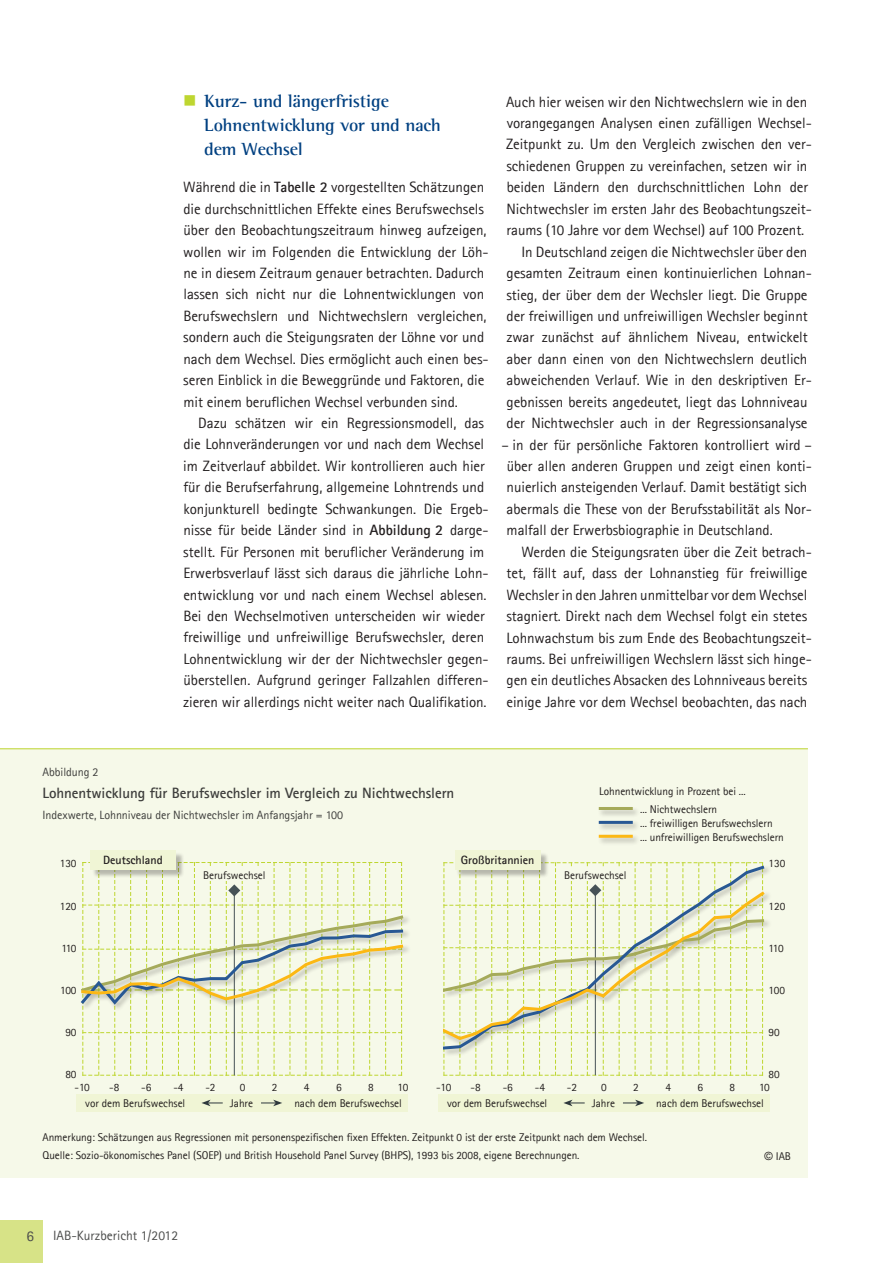
<style>
.page{position:relative;width:893px;height:1263px;background:#fff}
.page>*{position:absolute;margin:0;border:0;box-sizing:border-box;transform-origin:0 0}
.t1{font:700 18px/24px "Agfa Rotis Semi Serif";letter-spacing:-.005em;color:#014081}
.t2{font:15px/21.5px "Agfa Rotis Sans Serif";letter-spacing:-.005em;color:#231f20}
.t3{font:700 15px "Agfa Rotis Sans Serif";letter-spacing:-.005em;color:#3e3e3c}
.t4{font:15px "Agfa Rotis Sans Serif";color:#4b4c4b}
.t5{font:13.5px "Agfa Rotis Sans Serif";color:#4b4c4b}
.t6{font:12px "Agfa Rotis Sans Serif";letter-spacing:-.005em;color:#3e3e3c}
.t7{font:700 12px "Agfa Rotis Sans Serif";color:#231f20}
.t8{font:11.25px/17.7px "Agfa Rotis Sans Serif";letter-spacing:-.005em;color:#221e1d}
.s1{font-weight:700}
.s2{font-family:"Arial"}
</style>
<div class="page">
<div style="left:0;top:749px;width:808px;height:429px;background:#f6f9e9"></div>
<hr style="left:0;top:748px;width:808px;height:1px;background:#bed630">
<div style="left:597px;top:806px;width:44px;height:12px;background:#231f20;opacity:.3"></div>
<hr style="left:599px;top:807px;width:34px;height:3px;background:#a5aa5a">
<div style="left:597px;top:819px;width:44px;height:13px;background:#231f20;opacity:.3"></div>
<hr style="left:599px;top:821px;width:34px;height:3px;background:#285894">
<div style="left:597px;top:833px;width:44px;height:13px;background:#231f20;opacity:.3"></div>
<hr style="left:599px;top:835px;width:34px;height:3px;background:#fcb814">
<div style="left:457px;top:852px;width:92px;height:26px;background:#231f20;opacity:.3"></div>
<div style="left:455px;top:850px;width:85px;height:20px;background:#f0f5d5"></div>
<div style="left:438px;top:1094px;width:332px;height:17px;background:#f0f5d5"></div>
<svg style="left:623px;top:1100px;width:21px;height:6px"></svg>
<svg style="left:563px;top:1100px;width:22px;height:6px"></svg>
<div style="left:442px;top:865px;width:330px;height:192px;background:#231f20;opacity:.3"></div>
<svg style="left:444px;top:862px;width:322px;height:214px"></svg>
<svg style="left:444px;top:864px;width:322px;height:187px"></svg>
<svg style="left:444px;top:889px;width:323px;height:153px"></svg>
<div style="left:92px;top:852px;width:92px;height:26px;background:#231f20;opacity:.3"></div>
<div style="left:90px;top:850px;width:85px;height:20px;background:#f0f5d5"></div>
<div style="left:76px;top:1094px;width:332px;height:17px;background:#f0f5d5"></div>
<svg style="left:261px;top:1100px;width:21px;height:6px"></svg>
<svg style="left:201px;top:1100px;width:22px;height:6px"></svg>
<svg style="left:80px;top:862px;width:325px;height:214px"></svg>
<div style="left:0;top:1220px;width:43px;height:43px;background:#d7e387"></div>
<p class="t1" style="left:204px;top:89px;width:238px">Kurz- und längerfristige<br>Lohnentwicklung vor und nach dem Wechsel</p>
<p class="t2" style="left:183px;top:176px;width:307px">Während die in <span class="s1">Tabelle 2</span> vorgestellten Schätzungen die durchschnittlichen Effekte eines Berufswechsels über den Beobachtungszeitraum hinweg aufzeigen, wollen wir im Folgenden die Entwicklung der Löh&shy;ne in diesem Zeitraum genauer betrachten. Dadurch lassen sich nicht nur die Lohnentwicklungen von Berufswechslern und Nichtwechslern vergleichen, sondern auch die Steigungsraten der Löhne vor und nach dem Wechsel. Dies ermöglicht auch einen bes&shy;seren Einblick in die Beweggründe und Faktoren, die mit einem beruflichen Wechsel verbunden sind.</p>
<p class="t2" style="left:183px;top:412px;width:307px;text-indent:15px">Dazu schätzen wir ein Regressionsmodell, das die Lohnveränderungen vor und nach dem Wechsel im Zeitverlauf abbildet. Wir kontrollieren auch hier für die Berufserfahrung, allgemeine Lohntrends und konjunkturell bedingte Schwankungen. Die Ergeb&shy;nisse für beide Länder sind in <span class="s1">Abbildung 2</span> darge&shy;stellt. Für Personen mit beruflicher Veränderung im Erwerbsverlauf lässt sich daraus die jährliche Lohn&shy;entwicklung vor und nach einem Wechsel ablesen.<br>Bei den Wechselmotiven unterscheiden wir wieder freiwillige und unfreiwillige Berufswechsler, deren Lohnentwicklung wir der der Nichtwechsler gegen&shy;überstellen. Aufgrund geringer Fallzahlen differen&shy;zieren wir allerdings nicht weiter nach Qualifikation.</p>
<p class="t2" style="left:506px;top:91px;width:303px">Auch hier weisen wir den Nichtwechslern wie in den</p>
<p class="t2" style="left:507px;top:112px;width:307px">vorangegangen Analysen einen zufälligen Wechsel-</p>
<p class="t2" style="left:506px;top:134px;width:307px">Zeitpunkt zu. Um den Vergleich zwischen den ver-</p>
<p class="t2" style="left:506px;top:155px;width:302px">schiedenen Gruppen zu vereinfachen, setzen wir in</p>
<p class="t2" style="left:507px;top:176px;width:303px">beiden Ländern den durchschnittlichen Lohn der</p>
<p class="t2" style="left:507px;top:198px;width:307px">Nichtwechsler im ersten Jahr des Beobachtungszeit-</p>
<p class="t2" style="left:507px;top:219px;width:299px">raums (10 Jahre vor dem Wechsel) auf 100 Prozent.</p>
<p class="t2" style="left:521px;top:241px;width:288px">In Deutschland zeigen die Nichtwechsler über den</p>
<p class="t2" style="left:507px;top:262px;width:307px">gesamten Zeitraum einen kontinuierlichen Lohnan-</p>
<p class="t2" style="left:506px;top:284px;width:303px">stieg, der über dem der Wechsler liegt. Die Gruppe</p>
<p class="t2" style="left:507px;top:305px;width:303px">der freiwilligen und unfreiwilligen Wechsler beginnt</p>
<p class="t2" style="left:506px;top:326px;width:303px">zwar zunächst auf ähnlichem Niveau, entwickelt</p>
<p class="t2" style="left:507px;top:348px;width:302px">aber dann einen von den Nichtwechslern deutlich</p>
<p class="t2" style="left:507px;top:369px;width:307px">abweichenden Verlauf. Wie in den deskriptiven Er-</p>
<p class="t2" style="left:507px;top:391px;width:302px">gebnissen bereits angedeutet, liegt das Lohnniveau</p>
<p class="t2" style="left:507px;top:412px;width:302px">der Nichtwechsler auch in der Regressionsanalyse</p>
<p class="t2" style="left:507px;top:434px;width:307px;text-indent:-5px">– in der für persönliche Faktoren kontrolliert wird – über allen anderen Gruppen und zeigt einen konti&shy;nuierlich ansteigenden Verlauf. Damit bestätigt sich abermals die These von der Berufsstabilität als Nor&shy;malfall der Erwerbsbiographie in Deutschland.</p>
<p class="t2" style="left:506px;top:541px;width:307px;text-indent:15px">Werden die Steigungsraten über die Zeit betrach&shy;tet, fällt auf, dass der Lohnanstieg für freiwillige Wechsler in den Jahren unmittelbar vor dem Wechsel stagniert. Direkt nach dem Wechsel folgt ein stetes Lohnwachstum bis zum Ende des Beobachtungszeit&shy;raums. Bei unfreiwilligen Wechslern lässt sich hinge&shy;gen ein deutliches Absacken des Lohnniveaus bereits einige Jahre vor dem Wechsel beobachten, das nach</p>
<p class="t6" style="left:43px;top:764px;width:58px">Abbildung 2</p>
<p class="t3" style="left:43px;top:783px;width:413px">Lohnentwicklung für Berufswechsler im Vergleich zu Nichtwechslern</p>
<p class="t6" style="left:43px;top:807px;width:302px">Indexwerte, Lohnniveau der Nichtwechsler im Anfangsjahr = 100</p>
<p class="t8" style="left:60px;top:854px;width:18px">130</p>
<p class="t8" style="left:60px;top:897px;width:18px">120</p>
<p class="t8" style="left:61px;top:939px;width:17px">110</p>
<p class="t8" style="left:60px;top:981px;width:18px">100</p>
<p class="t8" style="left:65px;top:1024px;width:13px">90</p>
<p class="t8" style="left:65px;top:1066px;width:13px">80</p>
<p class="t7" style="left:103px;top:852px;width:61px">Deutschland</p>
<p class="t8" style="left:203px;top:866px;width:64px">Berufswechsel</p>
<p class="t7" style="left:461px;top:852px;width:75px">Großbritannien</p>
<p class="t8" style="left:640px;top:783px;width:107px;text-indent:-41px">Lohnentwicklung in Prozent bei ... ... Nichtwechslern</p>
<p class="t8" style="left:640px;top:816px;width:145px;line-height:14px">... freiwilligen Berufswechslern<br>... unfreiwilligen Berufswechslern</p>
<p class="t8" style="left:769px;top:854px;width:18px">130</p>
<p class="t8" style="left:769px;top:897px;width:18px">120</p>
<p class="t8" style="left:769px;top:939px;width:17px">110</p>
<p class="t8" style="left:769px;top:981px;width:18px">100</p>
<p class="t8" style="left:769px;top:1023px;width:13px">90</p>
<p class="t8" style="left:769px;top:1066px;width:13px">80</p>
<p class="t8" style="left:564px;top:866px;width:64px">Berufswechsel</p>
<p class="t8" style="left:75px;top:1078px;width:17px">-10</p>
<p class="t8" style="left:109px;top:1078px;width:12px">-8</p>
<p class="t8" style="left:141px;top:1078px;width:12px">-6</p>
<p class="t8" style="left:173px;top:1078px;width:12px">-4</p>
<p class="t8" style="left:205px;top:1078px;width:12px">-2</p>
<p class="t8" style="left:240px;top:1078px;width:7px">0</p>
<p class="t8" style="left:272px;top:1078px;width:7px">2</p>
<p class="t8" style="left:304px;top:1078px;width:7px">4</p>
<p class="t8" style="left:336px;top:1078px;width:7px">6</p>
<p class="t8" style="left:368px;top:1078px;width:7px">8</p>
<p class="t8" style="left:398px;top:1078px;width:12px">10</p>
<p class="t8" style="left:85px;top:1094px;width:102px">vor dem Berufswechsel</p>
<p class="t8" style="left:230px;top:1094px;width:25px">Jahre</p>
<p class="t8" style="left:294px;top:1094px;width:109px">nach dem Berufswechsel</p>
<p class="t8" style="left:436px;top:1078px;width:17px">-10</p>
<p class="t8" style="left:471px;top:1078px;width:12px">-8</p>
<p class="t8" style="left:503px;top:1078px;width:12px">-6</p>
<p class="t8" style="left:535px;top:1078px;width:12px">-4</p>
<p class="t8" style="left:567px;top:1078px;width:12px">-2</p>
<p class="t8" style="left:601px;top:1078px;width:7px">0</p>
<p class="t8" style="left:633px;top:1078px;width:7px">2</p>
<p class="t8" style="left:665px;top:1078px;width:7px">4</p>
<p class="t8" style="left:697px;top:1078px;width:7px">6</p>
<p class="t8" style="left:729px;top:1078px;width:7px">8</p>
<p class="t8" style="left:759px;top:1078px;width:12px">10</p>
<p class="t8" style="left:447px;top:1094px;width:102px">vor dem Berufswechsel</p>
<p class="t8" style="left:592px;top:1094px;width:25px">Jahre</p>
<p class="t8" style="left:656px;top:1094px;width:109px">nach dem Berufswechsel</p>
<p class="t8" style="left:43px;top:1128px;width:606px">Anmerkung: Schätzungen aus Regressionen mit personenspezifischen fixen Effekten. Zeitpunkt 0 ist der erste Zeitpunkt nach dem Wechsel.<br>Quelle: Sozio-ökonomisches Panel (SOEP) und British Household Panel Survey (BHPS), 1993 bis 2008, eigene Berechnungen.</p>
<p class="t4" style="left:27px;top:1227px;width:9px">6</p>
<p class="t5" style="left:53px;top:1227px;width:126px">IAB-Kurzbericht 1/2012</p>
<p class="t8" style="left:764px;top:1147px;width:28px"><span class="s2">©</span> IAB</p>
</div>
